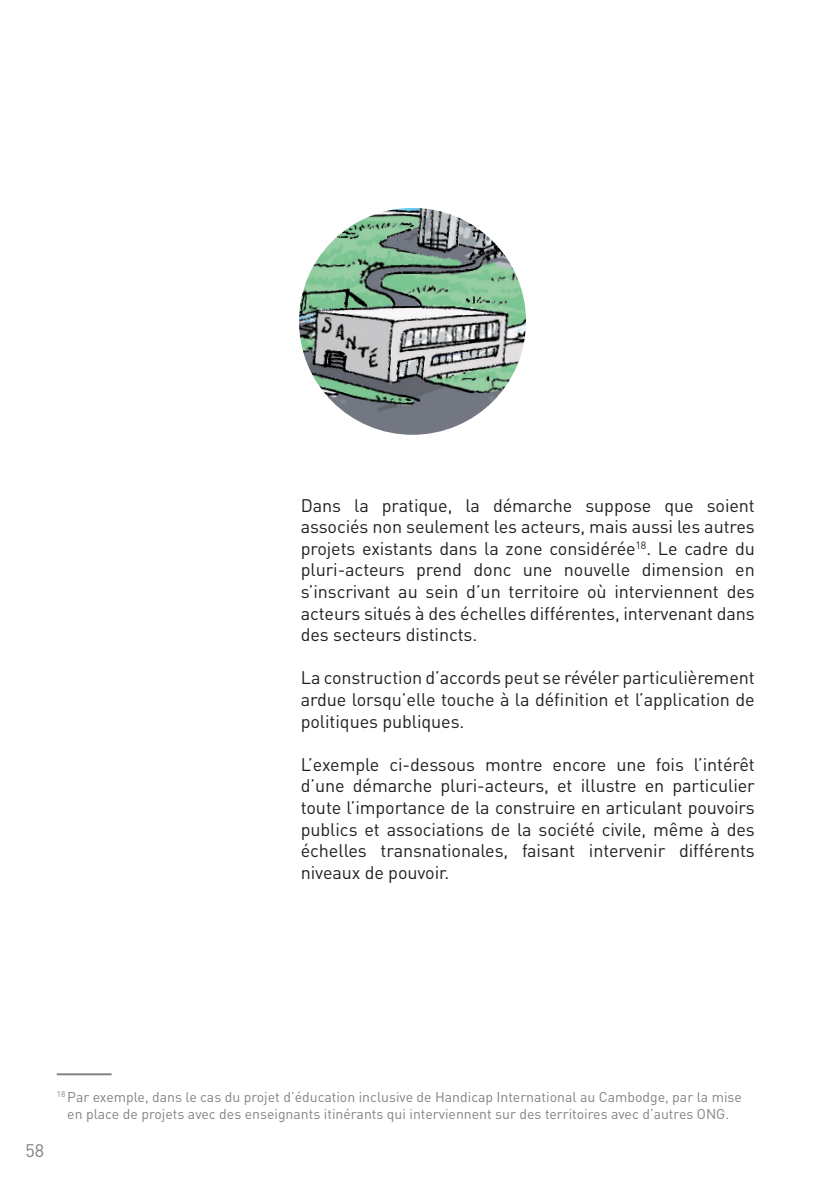
<style>
.page{position:relative;width:840px;height:1191px;background:#fff}
.page>*{position:absolute;margin:0;border:0;box-sizing:border-box;transform-origin:0 0}
.t1{font:18px/21.6px "DIN";letter-spacing:-.005em;color:#231f20;text-align:justify}
.t2{font:18px "DIN";color:#808285}
.t3{font:14px/16.8px "DIN";color:#808285;text-align:center}
</style>
<div class="page">
<hr style="left:57px;top:1073px;width:54px;height:2px;background:#808285">
<img style="left:299px;top:208px;width:226px;height:227px;border-radius:113px">
<p class="t1" style="left:300px;top:494px;width:455px">Dans la pratique, la démarche suppose que soient associés non seulement les acteurs, mais aussi les autres projets existants dans la zone considérée<sup>18</sup>. Le cadre du pluri-acteurs prend donc une nouvelle dimension en s’inscrivant au sein d’un territoire où interviennent des acteurs situés à des échelles différentes, intervenant dans des secteurs distincts.</p>
<p class="t1" style="left:300px;top:666px;width:455px">La construction d’accords peut se révéler particulièrement ardue lorsqu’elle touche à la définition et l’application de politiques publiques.</p>
<p class="t1" style="left:300px;top:753px;width:455px">L’exemple ci-dessous montre encore une fois l’intérêt d’une démarche pluri-acteurs, et illustre en particulier toute l’importance de la construire en articulant pouvoirs publics et associations de la société civile, même à des échelles transnationales, faisant intervenir différents niveaux de pouvoir.</p>
<p class="t2" style="left:26px;top:1139px;width:20px">58</p>
<p class="t3" style="left:57px;top:1088px;width:686px"><sup>18</sup> Par exemple, dans le cas du projet d’éducation inclusive de Handicap International au Cambodge, par la mise en place de projets avec des enseignants itinérants qui interviennent sur des territoires avec d’autres ONG.</p>
</div>
